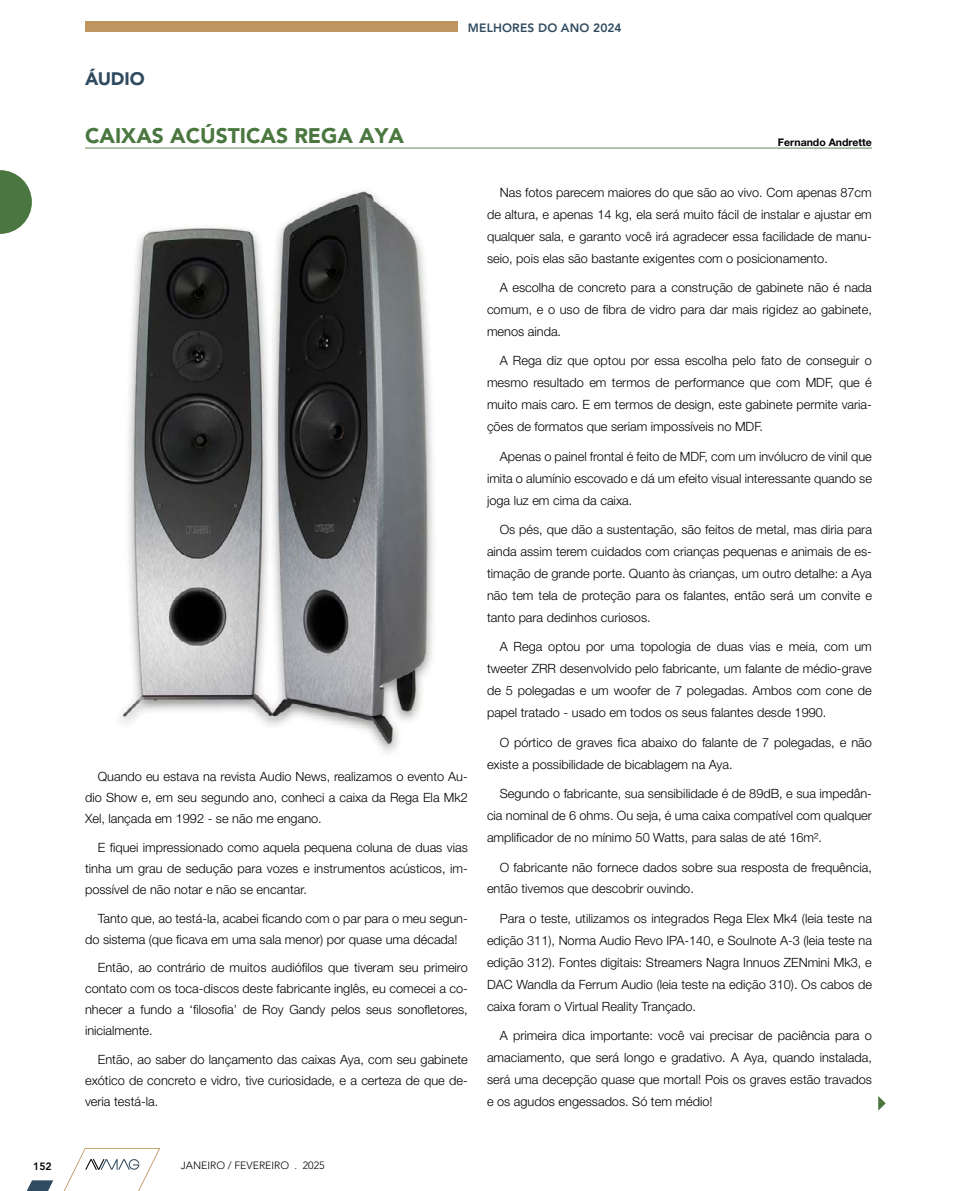
<style>
.page{position:relative;width:957px;height:1191px;background:#fff}
.page>*{position:absolute;margin:0;border:0;box-sizing:border-box;transform-origin:0 0}
.t1{font:900 21px "Avenir LT Std";color:#4a7740}
.t2{font:900 18px "Avenir LT Std";letter-spacing:-.005em;color:#304b60}
.t3{font:300 12.75px/21.9px "Helvetica Neue LT Std";color:#000;text-align:justify}
.t4{font:800 12px "Avenir LT Std";letter-spacing:.015em;color:#304b60}
.t5{font:300 10.5px "Avenir LT Std";color:#000}
.t6{font:700 10.5px "Helvetica Neue LT Std";color:#000}
.t7{font:800 10.5px "Avenir LT Std";color:#000}
</style>
<div class="page">
<svg style="left:0;top:170px;width:32px;height:64px"></svg>
<div style="left:85px;top:21px;width:372px;height:11px;background:#be955f"></div>
<svg style="left:26px;top:1148px;width:134px;height:43px"></svg>
<hr style="left:85px;top:147px;width:787px;height:2px;background:#98b28f">
<svg style="left:878px;top:1096px;width:7px;height:14px"></svg>
<img style="left:121px;top:191px;width:313px;height:562px">
<p class="t7" style="left:33px;top:1160px;width:20px">152</p>
<h2 class="t2" style="left:85px;top:68px;width:61px">ÁUDIO</h2>
<h1 class="t1" style="left:85px;top:123px;width:320px">CAIXAS ACÚSTICAS REGA AYA</h1>
<p class="t4" style="left:468px;top:21px;width:155px">MELHORES DO ANO 2024</p>
<p class="t6" style="left:778px;top:135px;width:95px">Fernando Andrette</p>
<p class="t3" style="left:85px;top:766px;width:384px;line-height:21px;text-indent:13px">Quando eu estava na revista Audio News, realizamos o evento Au&shy;dio Show e, em seu segundo ano, conheci a caixa da Rega Ela Mk2<br>Xel, lançada em 1992 - se não me engano.</p>
<p class="t3" style="left:85px;top:836px;width:384px;line-height:21px;text-indent:13px">E fiquei impressionado como aquela pequena coluna de duas vias tinha um grau de sedução para vozes e instrumentos acústicos, im&shy;possível de não notar e não se encantar.</p>
<p class="t3" style="left:85px;top:907px;width:384px;line-height:21px;text-indent:13px">Tanto que, ao testá-la, acabei ficando com o par para o meu segun&shy;do sistema (que ficava em uma sala menor) por quase uma década!</p>
<p class="t3" style="left:85px;top:957px;width:384px;line-height:21px;text-indent:13px">Então, ao contrário de muitos audiófilos que tiveram seu primeiro contato com os toca-discos deste fabricante inglês, eu comecei a co&shy;nhecer a fundo a ‘filosofia’ de Roy Gandy pelos seus sonofletores, inicialmente.</p>
<p class="t3" style="left:85px;top:1048px;width:384px;line-height:21px;text-indent:13px">Então, ao saber do lançamento das caixas Aya, com seu gabinete exótico de concreto e vidro, tive curiosidade, e a certeza de que de&shy;veria testá-la.</p>
<p class="t3" style="left:487px;top:181px;width:386px;text-indent:13px">Nas fotos parecem maiores do que são ao vivo. Com apenas 87cm de altura, e apenas 14 kg, ela será muito fácil de instalar e ajustar em qualquer sala, e garanto você irá agradecer essa facilidade de manu&shy;seio, pois elas são bastante exigentes com o posicionamento.</p>
<p class="t3" style="left:487px;top:276px;width:386px;text-indent:13px">A escolha de concreto para a construção de gabinete não é nada comum, e o uso de fibra de vidro para dar mais rigidez ao gabinete, menos ainda.</p>
<p class="t3" style="left:487px;top:350px;width:386px;text-indent:13px">A Rega diz que optou por essa escolha pelo fato de conseguir o mesmo resultado em termos de performance que com MDF, que é muito mais caro. E em termos de design, este gabinete permite varia&shy;ções de formatos que seriam impossíveis no MDF.</p>
<p class="t3" style="left:487px;top:445px;width:386px;text-indent:13px">Apenas o painel frontal é feito de MDF, com um invólucro de vinil que imita o alumínio escovado e dá um efeito visual interessante quando se joga luz em cima da caixa.</p>
<p class="t3" style="left:487px;top:518px;width:386px;text-indent:13px">Os pés, que dão a sustentação, são feitos de metal, mas diria para ainda assim terem cuidados com crianças pequenas e animais de es&shy;timação de grande porte. Quanto às crianças, um outro detalhe: a Aya não tem tela de proteção para os falantes, então será um convite e tanto para dedinhos curiosos.</p>
<p class="t3" style="left:487px;top:635px;width:386px;text-indent:13px">A Rega optou por uma topologia de duas vias e meia, com um tweeter ZRR desenvolvido pelo fabricante, um falante de médio-grave de 5 polegadas e um woofer de 7 polegadas. Ambos com cone de papel tratado - usado em todos os seus falantes desde 1990.</p>
<p class="t3" style="left:487px;top:731px;width:386px;text-indent:13px">O pórtico de graves fica abaixo do falante de 7 polegadas, e não existe a possibilidade de bicablagem na Aya.</p>
<p class="t3" style="left:487px;top:782px;width:386px;text-indent:13px">Segundo o fabricante, sua sensibilidade é de 89dB, e sua impedân&shy;cia nominal de 6 ohms. Ou seja, é uma caixa compatível com qualquer amplificador de no mínimo 50 Watts, para salas de até 16m².</p>
<p class="t3" style="left:487px;top:855px;width:386px;text-indent:13px">O fabricante não fornece dados sobre sua resposta de frequência, então tivemos que descobrir ouvindo.</p>
<p class="t3" style="left:487px;top:907px;width:386px;text-indent:13px">Para o teste, utilizamos os integrados Rega Elex Mk4 (leia teste na edição 311), Norma Audio Revo IPA-140, e Soulnote A-3 (leia teste na edição 312). Fontes digitais: Streamers Nagra Innuos ZENmini Mk3, e DAC Wandla da Ferrum Audio (leia teste na edição 310). Os cabos de caixa foram o Virtual Reality Trançado.</p>
<p class="t3" style="left:487px;top:1024px;width:386px;text-indent:13px">A primeira dica importante: você vai precisar de paciência para o amaciamento, que será longo e gradativo. A Aya, quando instalada, será uma decepção quase que mortal! Pois os graves estão travados e os agudos engessados. Só tem médio!</p>
<p class="t5" style="left:181px;top:1159px;width:145px">JANEIRO / FEVEREIRO . 2025</p>
</div>
